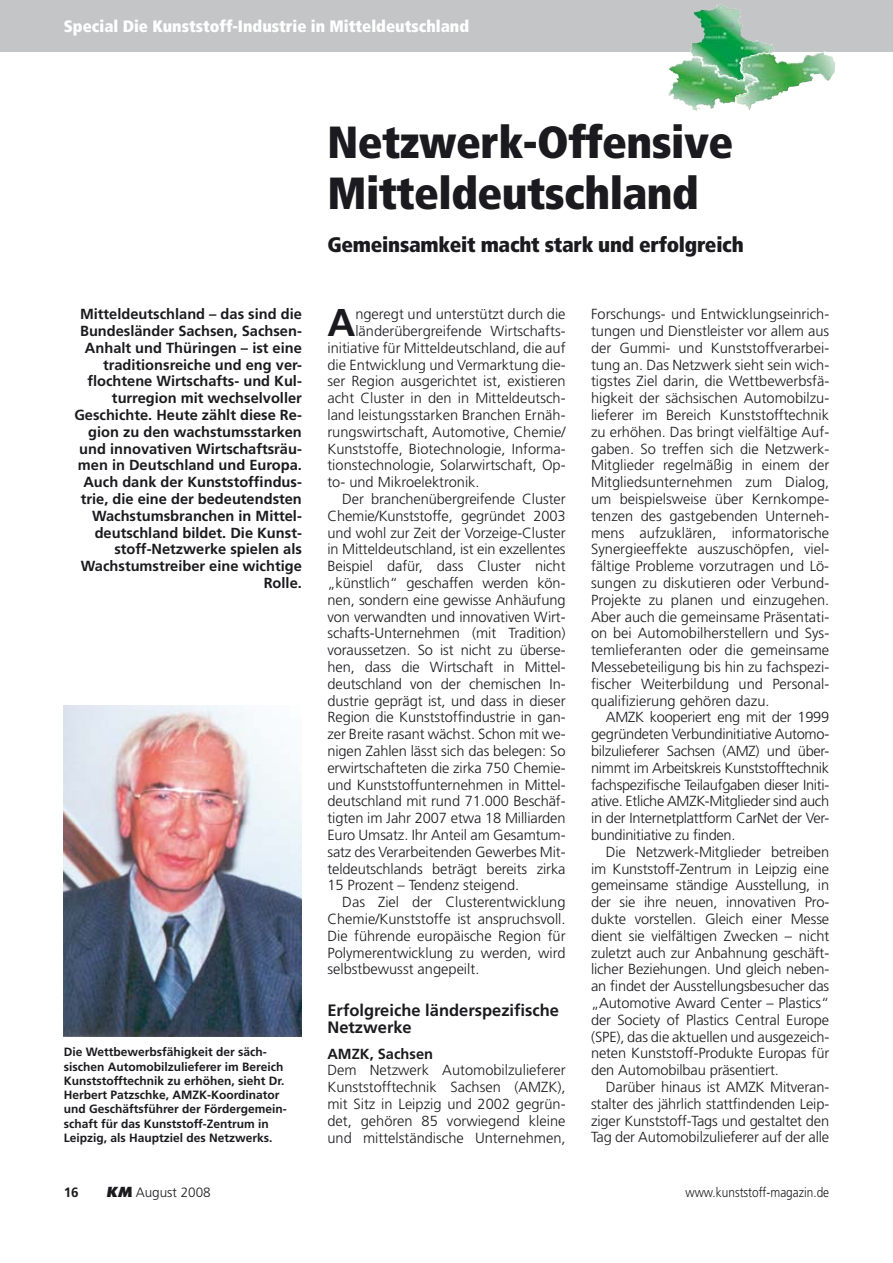
<style>
.page{position:relative;width:893px;height:1263px;background:#fff}
.page>*{position:absolute;margin:0;border:0;box-sizing:border-box;transform-origin:0 0}
.t1{font:900 condensed 45px/51px "Frutiger LT";letter-spacing:-.015em;color:#1b1b1f}
.t2{font:700 38.7px "Frutiger";color:#1b1b1f}
.t3{font:900 condensed 21px "Frutiger LT";letter-spacing:-.015em;color:#1b1b1f}
.t4{font:900 condensed 16.5px "Frutiger LT";color:#fff}
.t5{font:700 16.5px/16.8px "Frutiger";color:#1b1b1f}
.t6{font:300 14.7px/16.8px "Frutiger";letter-spacing:-.005em;color:#1b1b1f}
.t7{font:700 14.7px/16.8px "Frutiger";color:#1b1b1f;text-align:right}
.t8{font:300 13.5px "Frutiger";color:#1b1b1f;scale:.88 1}
.t9{font:300 13.5px "Frutiger";color:#1b1b1f}
.t10{font:700 13.5px "Frutiger";color:#1b1b1f}
.t11{font:700 12px/14.2px "Frutiger";color:#1b1b1f}
.s1{font-weight:700}
.s2{font-family:"Futura";font-weight:800;font-style:italic}
</style>
<div class="page">
<div style="left:0;top:0;width:893px;height:51px;background:#c3c5c7"></div>
<img style="left:64px;top:706px;width:238px;height:331px">
<img style="left:719px;top:4px;width:116px;height:106px">
<p class="t4" style="left:64px;top:18px;width:407px">Special Die Kunststoff-Industrie in Mitteldeutschland</p>
<p class="t7" style="left:74px;top:307px;width:229px">Mitteldeutschland – das sind die<br>Bundesländer Sachsen, Sachsen-<br>Anhalt und Thüringen – ist eine traditionsreiche und eng ver&shy;flochtene Wirtschafts- und Kul&shy;turregion mit wechselvoller<br>Geschichte. Heute zählt diese Re&shy;gion zu den wachstumsstarken und innovativen Wirtschaftsräu&shy;men in Deutschland und Europa.<br>Auch dank der Kunststoffindus&shy;trie, die eine der bedeutendsten<br>Wachstumsbranchen in Mittel&shy;deutschland bildet. Die Kunst&shy;stoff-Netzwerke spielen als<br>Wachstumstreiber eine wichtige<br>Rolle.</p>
<p class="t11" style="left:64px;top:1046px;width:224px">Die Wettbewerbsfähigkeit der säch&shy;sischen Automobilzulieferer im Bereich Kunststofftechnik zu erhöhen, sieht Dr.<br>Herbert Patzschke, AMZK-Koordinator und Geschäftsführer der Fördergemein&shy;schaft für das Kunststoff-Zentrum in Leipzig, als Hauptziel des Netzwerks.</p>
<p class="t1" style="left:327px;top:119px;width:408px">Netzwerk-Offensive<br>Mitteldeutschland</p>
<p class="t3" style="left:327px;top:234px;width:418px">Gemeinsamkeit macht stark und erfolgreich</p>
<p class="t2" style="left:327px;top:307px;width:29px">A</p>
<p class="t6" style="left:355px;top:307px;width:212px">ngeregt und unterstützt durch die</p>
<p class="t6" style="left:355px;top:324px;width:212px">länderübergreifende Wirtschafts-</p>
<p class="t6" style="left:327px;top:340px;width:240px">initiative für Mitteldeutschland, die auf</p>
<p class="t6" style="left:327px;top:357px;width:240px">die Entwicklung und Vermarktung die-</p>
<p class="t6" style="left:327px;top:374px;width:240px">ser Region ausgerichtet ist, existieren</p>
<p class="t6" style="left:327px;top:391px;width:240px">acht Cluster in den in Mitteldeutsch-</p>
<p class="t6" style="left:327px;top:408px;width:240px">land leistungsstarken Branchen Ernäh-</p>
<p class="t6" style="left:327px;top:424px;width:240px">rungswirtschaft, Automotive, Chemie/</p>
<p class="t6" style="left:327px;top:441px;width:240px">Kunststoffe, Biotechnologie, Informa-</p>
<p class="t6" style="left:327px;top:458px;width:240px">tionstechnologie, Solarwirtschaft, Op-</p>
<p class="t6" style="left:327px;top:475px;width:154px">to- und Mikroelektronik.</p>
<p class="t6" style="left:342px;top:492px;width:225px">Der branchenübergreifende Cluster</p>
<p class="t6" style="left:327px;top:508px;width:240px">Chemie/Kunststoffe, gegründet 2003</p>
<p class="t6" style="left:327px;top:525px;width:240px">und wohl zur Zeit der Vorzeige-Cluster</p>
<p class="t6" style="left:327px;top:542px;width:240px">in Mitteldeutschland, ist ein exzellentes</p>
<p class="t6" style="left:327px;top:559px;width:240px">Beispiel dafür, dass Cluster nicht</p>
<p class="t6" style="left:327px;top:576px;width:240px">„künstlich“ geschaffen werden kön-</p>
<p class="t6" style="left:327px;top:592px;width:240px">nen, sondern eine gewisse Anhäufung</p>
<p class="t6" style="left:327px;top:609px;width:240px">von verwandten und innovativen Wirt-</p>
<p class="t6" style="left:327px;top:626px;width:240px">schafts-Unternehmen (mit Tradition)</p>
<p class="t6" style="left:327px;top:643px;width:240px">voraussetzen. So ist nicht zu überse-</p>
<p class="t6" style="left:327px;top:660px;width:240px">hen, dass die Wirtschaft in Mittel-</p>
<p class="t6" style="left:327px;top:676px;width:240px">deutschland von der chemischen In-</p>
<p class="t6" style="left:327px;top:693px;width:240px">dustrie geprägt ist, und dass in dieser</p>
<p class="t6" style="left:327px;top:710px;width:240px">Region die Kunststoffindustrie in gan-</p>
<p class="t6" style="left:327px;top:727px;width:240px">zer Breite rasant wächst. Schon mit we-</p>
<p class="t6" style="left:327px;top:744px;width:240px">nigen Zahlen lässt sich das belegen: So</p>
<p class="t6" style="left:327px;top:760px;width:240px">erwirtschafteten die zirka 750 Chemie-</p>
<p class="t6" style="left:327px;top:777px;width:240px">und Kunststoffunternehmen in Mittel-</p>
<p class="t6" style="left:327px;top:794px;width:240px">deutschland mit rund 71.000 Beschäf-</p>
<p class="t6" style="left:327px;top:811px;width:240px">tigten im Jahr 2007 etwa 18 Milliarden</p>
<p class="t6" style="left:327px;top:828px;width:240px">Euro Umsatz. Ihr Anteil am Gesamtum-</p>
<p class="t6" style="left:327px;top:844px;width:240px">satz des Verarbeitenden Gewerbes Mit-</p>
<p class="t6" style="left:327px;top:861px;width:240px">teldeutschlands beträgt bereits zirka</p>
<p class="t6" style="left:327px;top:878px;width:193px">15 Prozent – Tendenz steigend.</p>
<p class="t6" style="left:342px;top:895px;width:225px">Das Ziel der Clusterentwicklung</p>
<p class="t6" style="left:327px;top:912px;width:240px">Chemie/Kunststoffe ist anspruchsvoll.</p>
<p class="t6" style="left:327px;top:928px;width:240px">Die führende europäische Region für</p>
<p class="t6" style="left:327px;top:945px;width:240px">Polymerentwicklung zu werden, wird</p>
<p class="t6" style="left:327px;top:962px;width:153px">selbstbewusst angepeilt.</p>
<p class="t5" style="left:327px;top:1004px;width:233px">Erfolgreiche länderspezifische<br>Netzwerke</p>
<p class="t6" style="left:327px;top:1046px;width:240px"><span class="s1">AMZK, Sachsen<br></span>Dem Netzwerk Automobilzulieferer<br>Kunststofftechnik Sachsen (AMZK), mit Sitz in Leipzig und 2002 gegrün&shy;det, gehören 85 vorwiegend kleine und mittelständische Unternehmen,</p>
<p class="t6" style="left:591px;top:307px;width:240px">Forschungs- und Entwicklungseinrich-</p>
<p class="t6" style="left:591px;top:324px;width:240px">tungen und Dienstleister vor allem aus</p>
<p class="t6" style="left:591px;top:340px;width:240px">der Gummi- und Kunststoffverarbei-</p>
<p class="t6" style="left:591px;top:357px;width:240px">tung an. Das Netzwerk sieht sein wich-</p>
<p class="t6" style="left:591px;top:374px;width:240px">tigstes Ziel darin, die Wettbewerbsfä-</p>
<p class="t6" style="left:591px;top:391px;width:240px">higkeit der sächsischen Automobilzu-</p>
<p class="t6" style="left:591px;top:408px;width:240px">lieferer im Bereich Kunststofftechnik</p>
<p class="t6" style="left:591px;top:424px;width:240px">zu erhöhen. Das bringt vielfältige Auf-</p>
<p class="t6" style="left:591px;top:441px;width:240px">gaben. So treffen sich die Netzwerk-</p>
<p class="t6" style="left:591px;top:458px;width:240px">Mitglieder regelmäßig in einem der</p>
<p class="t6" style="left:591px;top:475px;width:240px">Mitgliedsunternehmen zum Dialog,</p>
<p class="t6" style="left:591px;top:492px;width:240px">um beispielsweise über Kernkompe-</p>
<p class="t6" style="left:591px;top:508px;width:240px">tenzen des gastgebenden Unterneh-</p>
<p class="t6" style="left:591px;top:525px;width:240px">mens aufzuklären, informatorische</p>
<p class="t6" style="left:591px;top:542px;width:240px">Synergieeffekte auszuschöpfen, viel-</p>
<p class="t6" style="left:591px;top:559px;width:240px">fältige Probleme vorzutragen und Lö-</p>
<p class="t6" style="left:591px;top:576px;width:240px">sungen zu diskutieren oder Verbund-</p>
<p class="t6" style="left:591px;top:592px;width:240px">Projekte zu planen und einzugehen.</p>
<p class="t6" style="left:591px;top:609px;width:240px">Aber auch die gemeinsame Präsentati-</p>
<p class="t6" style="left:591px;top:626px;width:240px">on bei Automobilherstellern und Sys-</p>
<p class="t6" style="left:591px;top:643px;width:240px">temlieferanten oder die gemeinsame</p>
<p class="t6" style="left:591px;top:660px;width:240px">Messebeteiligung bis hin zu fachspezi-</p>
<p class="t6" style="left:591px;top:676px;width:240px">fischer Weiterbildung und Personal-</p>
<p class="t6" style="left:591px;top:693px;width:180px">qualifizierung gehören dazu.</p>
<p class="t6" style="left:606px;top:710px;width:225px">AMZK kooperiert eng mit der 1999</p>
<p class="t6" style="left:591px;top:727px;width:240px">gegründeten Verbundinitiative Automo-</p>
<p class="t6" style="left:591px;top:744px;width:240px">bilzulieferer Sachsen (AMZ) und über-</p>
<p class="t6" style="left:591px;top:760px;width:240px">nimmt im Arbeitskreis Kunststofftechnik</p>
<p class="t6" style="left:591px;top:777px;width:240px">fachspezifische Teilaufgaben dieser Initi-</p>
<p class="t6" style="left:591px;top:794px;width:240px">ative. Etliche AMZK-Mitglieder sind auch</p>
<p class="t6" style="left:591px;top:811px;width:240px">in der Internetplattform CarNet der Ver-</p>
<p class="t6" style="left:591px;top:828px;width:146px">bundinitiative zu finden.</p>
<p class="t6" style="left:606px;top:844px;width:225px">Die Netzwerk-Mitglieder betreiben</p>
<p class="t6" style="left:591px;top:861px;width:240px">im Kunststoff-Zentrum in Leipzig eine</p>
<p class="t6" style="left:591px;top:878px;width:240px">gemeinsame ständige Ausstellung, in</p>
<p class="t6" style="left:591px;top:895px;width:240px">der sie ihre neuen, innovativen Pro-</p>
<p class="t6" style="left:591px;top:912px;width:240px">dukte vorstellen. Gleich einer Messe</p>
<p class="t6" style="left:591px;top:928px;width:240px">dient sie vielfältigen Zwecken – nicht</p>
<p class="t6" style="left:591px;top:945px;width:240px">zuletzt auch zur Anbahnung geschäft-</p>
<p class="t6" style="left:591px;top:962px;width:240px">licher Beziehungen. Und gleich neben-</p>
<p class="t6" style="left:591px;top:979px;width:240px">an findet der Ausstellungsbesucher das</p>
<p class="t6" style="left:591px;top:996px;width:240px">„Automotive Award Center – Plastics“</p>
<p class="t6" style="left:591px;top:1012px;width:240px">der Society of Plastics Central Europe</p>
<p class="t6" style="left:591px;top:1029px;width:240px">(SPE), das die aktuellen und ausgezeich-</p>
<p class="t6" style="left:591px;top:1046px;width:240px">neten Kunststoff-Produkte Europas für</p>
<p class="t6" style="left:591px;top:1063px;width:189px">den Automobilbau präsentiert.</p>
<p class="t6" style="left:606px;top:1080px;width:225px">Darüber hinaus ist AMZK Mitveran-</p>
<p class="t6" style="left:591px;top:1096px;width:240px">stalter des jährlich stattfindenden Leip-</p>
<p class="t6" style="left:591px;top:1113px;width:240px">ziger Kunststoff-Tags und gestaltet den</p>
<p class="t6" style="left:591px;top:1130px;width:240px">Tag der Automobilzulieferer auf der alle</p>
<p class="t10" style="left:64px;top:1186px;width:17px">16</p>
<p class="t9" style="left:106px;top:1187px;width:106px"><span class="s2">KM</span> August 2008</p>
<p class="t8" style="left:685px;top:1186px;width:165px">www.kunststoff-magazin.de</p>
</div>
